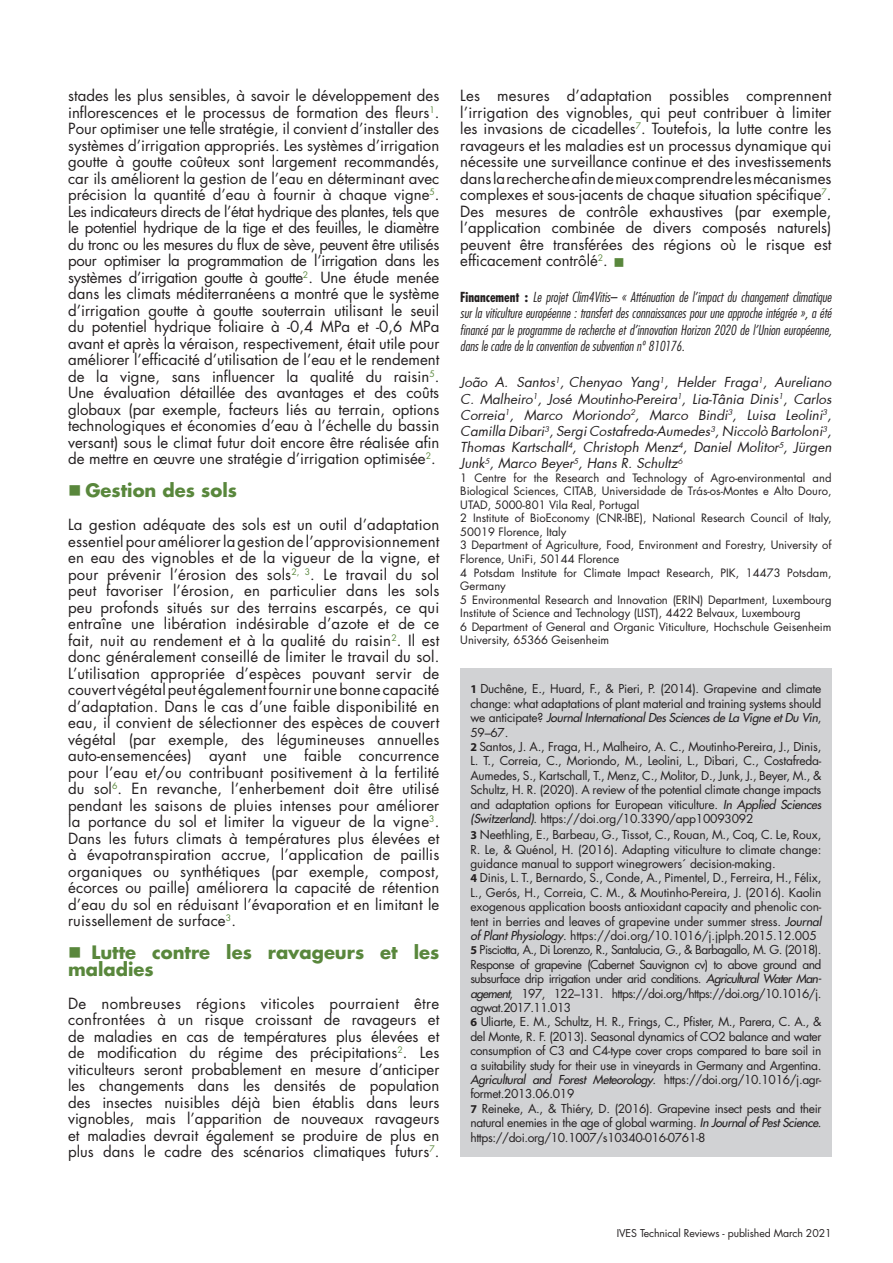
<style>
.page{position:relative;width:893px;height:1263px;background:#fff}
.page>*{position:absolute;margin:0;border:0;box-sizing:border-box;transform-origin:0 0}
.t1{font:700 18px/16.5px "Futura";color:#59873c}
.t2{font:15px/16.5px "Futura";color:#231f20;text-align:justify}
.t3{font:italic 13.5px/16.2px "Futura";color:#231f20;text-align:justify}
.t4{font:italic 300 condensed 13.5px/16.2px "Futura";color:#231f20;text-align:justify}
.t5{font:12px/14.4px "Futura";letter-spacing:-.02em;color:#231f20;text-align:justify}
.t6{font:11.25px/13.5px "Futura";color:#231f20}
.t7{font:10.5px "Futura";letter-spacing:-.01em;color:#231f20}
.s1{color:#59873c}
.s2{font-weight:700;font-style:normal}
.s3{font-family:"Myriad Pro";font-weight:700}
.s4{font-style:italic}
</style>
<div class="page">
<div style="left:460px;top:668px;width:371px;height:489px;background:#d1d2d4"></div>
<p class="t2" style="left:68px;top:87px;width:373px">stades les plus sensibles, à savoir le développement des inflorescences et le processus de formation des fleurs<sup>1</sup>.<br>Pour optimiser une telle stratégie, il convient d’installer des systèmes d’irrigation appropriés. Les systèmes d’irrigation goutte à goutte coûteux sont largement recommandés, car ils améliorent la gestion de l’eau en déterminant avec précision la quantité d’eau à fournir à chaque vigne<sup>5</sup>.<br>Les indicateurs directs de l’état hydrique des plantes, tels que le potentiel hydrique de la tige et des feuilles, le diamètre du tronc ou les mesures du flux de sève, peuvent être utilisés pour optimiser la programmation de l’irrigation dans les systèmes d’irrigation goutte à goutte<sup>2</sup>. Une étude menée dans les climats méditerranéens a montré que le système d’irrigation goutte à goutte souterrain utilisant le seuil du potentiel hydrique foliaire à -0,4 MPa et -0,6 MPa avant et après la véraison, respectivement, était utile pour améliorer l’efficacité d’utilisation de l’eau et le rendement de la vigne, sans influencer la qualité du raisin<sup>5</sup>.<br>Une évaluation détaillée des avantages et des coûts globaux (par exemple, facteurs liés au terrain, options technologiques et économies d’eau à l’échelle du bassin versant) sous le climat futur doit encore être réalisée afin de mettre en œuvre une stratégie d’irrigation optimisée<sup>2</sup>.</p>
<p class="t1" style="left:68px;top:482px;width:171px">■ Gestion des sols</p>
<p class="t2" style="left:68px;top:516px;width:373px">La gestion adéquate des sols est un outil d’adaptation essentiel pour améliorer la gestion de l’approvisionnement en eau des vignobles et de la vigueur de la vigne, et pour prévenir l’érosion des sols<sup>2,</sup> <sup>3</sup>. Le travail du sol peut favoriser l’érosion, en particulier dans les sols peu profonds situés sur des terrains escarpés, ce qui entraîne une libération indésirable d’azote et de ce fait, nuit au rendement et à la qualité du raisin<sup>2</sup>. Il est donc généralement conseillé de limiter le travail du sol.<br>L’utilisation appropriée d’espèces pouvant servir de couvert végétal peut également fournir une bonne capacité d’adaptation. Dans le cas d’une faible disponibilité en eau, il convient de sélectionner des espèces de couvert végétal (par exemple, des légumineuses annuelles auto-ensemencées) ayant une faible concurrence pour l’eau et/ou contribuant positivement à la fertilité du sol<sup>6</sup>. En revanche, l’enherbement doit être utilisé pendant les saisons de pluies intenses pour améliorer la portance du sol et limiter la vigueur de la vigne<sup>3</sup>.<br>Dans les futurs climats à températures plus élevées et à évapotranspiration accrue, l’application de paillis organiques ou synthétiques (par exemple, compost, écorces ou paille) améliorera la capacité de rétention d’eau du sol en réduisant l’évaporation et en limitant le ruissellement de surface<sup>3</sup>.</p>
<p class="t1" style="left:68px;top:944px;width:373px">■ Lutte contre les ravageurs et les maladies</p>
<p class="t2" style="left:68px;top:995px;width:373px">De nombreuses régions viticoles pourraient être confrontées à un risque croissant de ravageurs et de maladies en cas de températures plus élevées et de modification du régime des précipitations<sup>2</sup>. Les viticulteurs seront probablement en mesure d’anticiper les changements dans les densités de population des insectes nuisibles déjà bien établis dans leurs vignobles, mais l’apparition de nouveaux ravageurs et maladies devrait également se produire de plus en plus dans le cadre des scénarios climatiques futurs<sup>7</sup>.</p>
<p class="t2" style="left:460px;top:87px;width:373px">Les mesures d’adaptation possibles comprennent l’irrigation des vignobles, qui peut contribuer à limiter les invasions de cicadelles<sup>7</sup>. Toutefois, la lutte contre les ravageurs et les maladies est un processus dynamique qui nécessite une surveillance continue et des investissements dans la recherche afin de mieux comprendre les mécanismes complexes et sous-jacents de chaque situation spécifique<sup>7</sup>.<br>Des mesures de contrôle exhaustives (par exemple, l’application combinée de divers composés naturels) peuvent être transférées des régions où le risque est efficacement contrôlé<sup>2</sup>. <span class="s1">■</span></p>
<p class="t4" style="left:460px;top:289px;width:373px"><span class="s2">Financement :</span> Le projet Clim4Vitis– « Atténuation de l’impact du changement climatique sur la viticulture européenne : transfert des connaissances pour une approche intégrée », a été financé par le programme de recherche et d’innovation Horizon 2020 de l’Union européenne, dans le cadre de la convention de subvention nº 810176.</p>
<p class="t3" style="left:460px;top:374px;width:373px">João A. Santos<sup>1</sup>, Chenyao Yang<sup>1</sup>, Helder Fraga<sup>1</sup>, Aureliano C. Malheiro<sup>1</sup>, José Moutinho-Pereira<sup>1</sup>, Lia-Tânia Dinis<sup>1</sup>, Carlos Correia<sup>1</sup>, Marco Moriondo<sup>2</sup>, Marco Bindi<sup>3</sup>, Luisa Leolini<sup>3</sup>, Camilla Dibari<sup>3</sup>, Sergi Costafreda-Aumedes<sup>3</sup>, Niccolò Bartoloni<sup>3</sup>, Thomas Kartschall<sup>4</sup>, Christoph Menz<sup>4</sup>, Daniel Molitor<sup>5</sup>, Jürgen Junk<sup>5</sup>, Marco Beyer<sup>5</sup>, Hans R. Schultz<sup>6</sup></p>
<p class="t6" style="left:460px;top:471px;width:373px;text-align:justify">1 Centre for the Research and Technology of Agro-environmental and Biological Sciences, CITAB, Universidade de Trás-os-Montes e Alto Douro, UTAD, 5000-801 Vila Real, Portugal</p>
<p class="t6" style="left:460px;top:511px;width:373px">2 Institute of BioEconomy (CNR-IBE), National Research Council of Italy,<br>50019 Florence, Italy</p>
<p class="t6" style="left:460px;top:538px;width:373px">3 Department of Agriculture, Food, Environment and Forestry, University of<br>Florence, UniFi, 50144 Florence</p>
<p class="t6" style="left:460px;top:565px;width:373px">4 Potsdam Institute for Climate Impact Research, PIK, 14473 Potsdam,<br>Germany</p>
<p class="t6" style="left:460px;top:592px;width:373px">5 Environmental Research and Innovation (ERIN) Department, Luxembourg<br>Institute of Science and Technology (LIST), 4422 Belvaux, Luxembourg</p>
<p class="t6" style="left:460px;top:619px;width:373px">6 Department of General and Organic Viticulture, Hochschule Geisenheim<br>University, 65366 Geisenheim</p>
<p class="t5" style="left:470px;top:682px;width:353px"><span class="s3">1</span> Duchêne, E., Huard, F., &amp; Pieri, P. (2014). Grapevine and climate change: what adaptations of plant material and training systems should we anticipate? <span class="s4">Journal International Des Sciences de La Vigne et Du Vin</span>, 59–67.</p>
<p class="t5" style="left:470px;top:739px;width:353px"><span class="s3">2</span> Santos, J. A., Fraga, H., Malheiro, A. C., Moutinho-Pereira, J., Dinis, L. T., Correia, C., Moriondo, M., Leolini, L., Dibari, C., Costafreda-Aumedes, S., Kartschall, T., Menz, C., Molitor, D., Junk, J., Beyer, M., &amp; Schultz, H. R. (2020). A review of the potential climate change impacts and adaptation options for European viticulture. <span class="s4">In Applied Sciences (Switzerland)</span>. https://doi.org/10.3390/app10093092</p>
<p class="t5" style="left:470px;top:827px;width:353px"><span class="s3">3</span> Neethling, E., Barbeau, G., Tissot, C., Rouan, M., Coq, C. Le, Roux, R. Le, &amp; Quénol, H. (2016). Adapting viticulture to climate change: guidance manual to support winegrowers´ decision-making.</p>
<p class="t5" style="left:470px;top:871px;width:353px"><span class="s3">4</span> Dinis, L. T., Bernardo, S., Conde, A., Pimentel, D., Ferreira, H., Félix, L., Gerós, H., Correia, C. M., &amp; Moutinho-Pereira, J. (2016). Kaolin exogenous application boosts antioxidant capacity and phenolic con&shy;tent in berries and leaves of grapevine under summer stress. <span class="s4">Journal of Plant Physiology</span>. https://doi.org/10.1016/j.jplph.2015.12.005</p>
<p class="t5" style="left:470px;top:943px;width:353px"><span class="s3">5</span> Pisciotta, A., Di Lorenzo, R., Santalucia, G., &amp; Barbagallo, M. G. (2018).<br>Response of grapevine (Cabernet Sauvignon cv) to above ground and subsurface drip irrigation under arid conditions. <span class="s4">Agricultural Water Man&shy;agement</span>, 197, 122–131. https://doi.org/https://doi.org/10.1016/j. agwat.2017.11.013</p>
<p class="t5" style="left:470px;top:1015px;width:353px"><span class="s3">6</span> Uliarte, E. M., Schultz, H. R., Frings, C., Pfister, M., Parera, C. A., &amp; del Monte, R. F. (2013). Seasonal dynamics of CO2 balance and water consumption of C3 and C4-type cover crops compared to bare soil in a suitability study for their use in vineyards in Germany and Argentina.<br><span class="s4">Agricultural and Forest Meteorology</span>. https://doi.org/10.1016/j.agr&shy;formet.2013.06.019</p>
<p class="t5" style="left:470px;top:1101px;width:353px"><span class="s3">7</span> Reineke, A., &amp; Thiéry, D. (2016). Grapevine insect pests and their natural enemies in the age of global warming. <span class="s4">In Journal of Pest Science. </span>https://doi.org/10.1007/s10340-016-0761-8</p>
<p class="t7" style="left:617px;top:1226px;width:216px">IVES Technical Reviews - published March 2021</p>
</div>
